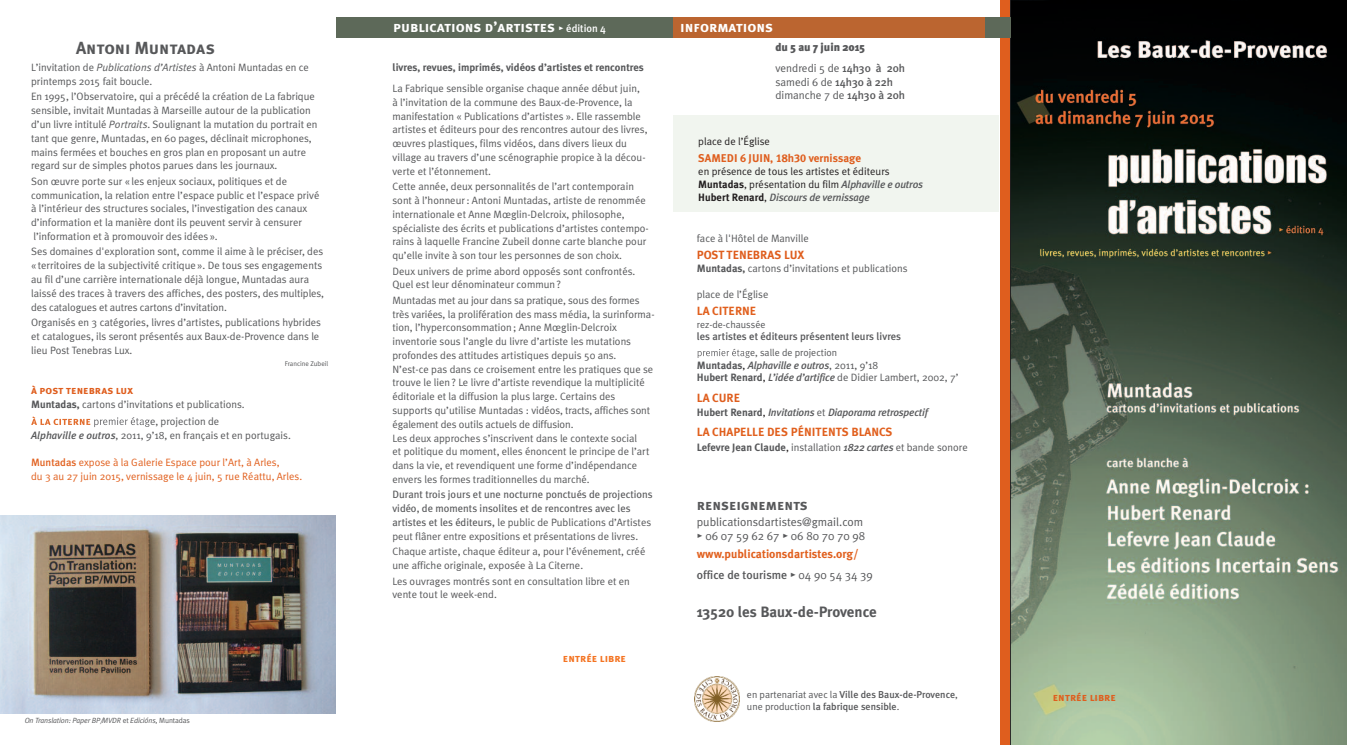
<style>
.page{position:relative;width:1347px;height:745px;background:#fff}
.page>*{position:absolute;margin:0;border:0;box-sizing:border-box;transform-origin:0 0}
.t1{font:17.5px "Meta Plus Bold Caps";color:#57585a}
.t2{font:15px "Meta Plus Bold Caps";color:#fff}
.t3{font:700 15px "Meta Plus";color:#57585a}
.t4{font:15px "Meta Plus Bold Caps";color:#57585a}
.t5{font:700 11.88px/21.4px "Meta Plus";color:#e1601e}
.t6{font:11.88px "Meta Plus Normal";color:#57585a}
.t7{font:11.88px "Meta Plus Bold Caps";color:#e1601e}
.t8{font:11.88px "Meta Plus Bold Caps";color:#df5e1e}
.t9{font:11.25px/13.5px "Meta Plus Normal";color:#57585a}
.t10{font:11.25px "Meta Plus Bold Caps";color:#df5e1e}
.t11{font:900 11.25px "Meta Plus";color:#57585a}
.t12{font:11.25px "Meta Plus Bold Caps";color:#f47321}
.t13{font:10.62px/13.8px "Meta Plus Normal";color:#57585a}
.t14{font:italic 500 10.62px "Meta Plus";letter-spacing:-.015em;color:#57585a}
.t15{font:10.62px/13.8px "Meta Plus Normal";color:#e1601e}
.t16{font:10.62px/13px "Meta Plus Normal";color:#231f20}
.t17{font:10.62px/13.8px "Meta Plus";color:#57585a}
.t18{font:700 10.62px "Meta Plus";color:#57585a}
.t19{font:500 10.62px "Meta Plus";color:#57585a}
.t20{font:500 10px/12px "Meta Plus";color:#57585a}
.t21{font:10px "Meta Plus Normal";color:#57585a}
.t22{font:italic 7.5px "Meta Plus Normal";letter-spacing:-.015em;color:#57585a}
.t23{font:6.88px "Meta Plus Normal";color:#57585a}
.s1{font-style:italic}
.s2{font-family:"Meta Plus";font-weight:700}
.s3{font-family:"Meta Plus";font-weight:500;font-style:italic}
.s4{font-family:"Meta Plus";font-weight:500}
.s5{font-style:normal}
.s6{font-family:"Meta Plus Medium Caps";font-size:10.62px}
.s7{font-family:"Meta Plus";font-weight:500;font-size:10.62px}
.s8{font-family:"Meta Plus"}
.s9{font-family:"Meta Plus";font-weight:500;font-style:italic;color:#57585a}
.s10{font-weight:700;font-style:normal;color:#231f20}
.s11{font-family:"Meta Plus Normal";font-weight:400;font-style:normal;color:#231f20}
.s12{font-weight:700;font-style:normal}
.s13{font-family:"Meta Plus Normal";font-weight:400;font-style:normal}
.s14{color:#231f20}
.s15{font-family:"Meta Plus Medium Caps"}
.s16{font-weight:500;color:#57585a}
.s17{font-family:"Meta Plus Medium Caps";font-weight:400;color:#57585a}
.s18{font-family:"Meta Plus Normal";font-weight:400;color:#57585a}
.s19{font-family:"Meta Plus Normal";font-weight:400}
</style>
<div class="page">
<div style="left:673px;top:115px;width:326px;height:96px;background:#f1f5ef"></div>
<div style="left:694px;top:676px;width:49px;height:47px;background:linear-gradient(to bottom,#fff,#fff)"></div>
<img style="left:694px;top:676px;width:45px;height:45px">
<svg style="left:1010px;top:0;width:336px;height:744px;background:#566353"></svg>
<svg style="left:31px;top:416px;width:118px;height:11px"></svg>
<img style="left:0;top:515px;width:336px;height:198px">
<div style="left:1000px;top:0;width:10px;height:744px;background:#df5e1e"></div>
<div style="left:336px;top:18px;width:674px;height:20px;background:#5d6959"></div>
<svg style="left:697px;top:348px;width:52px;height:10px"></svg>
<div style="left:673px;top:18px;width:312px;height:20px;background:#bb6530"></div>
<h1 class="t1" style="left:76px;top:37px;width:140px">Antoni Muntadas</h1>
<p class="t13" style="left:31px;top:61px;width:279px">L’invitation de <span class="s1">Publications d’Artistes</span> à Antoni Muntadas en ce printemps 2015 fait boucle.</p>
<p class="t13" style="left:31px;top:90px;width:288px">En 1995, l’Observatoire, qui a précédé la création de La fabrique sensible, invitait Muntadas à Marseille autour de la publication d’un livre intitulé <span class="s1">Portraits</span>. Soulignant la mutation du portrait en tant que genre, Muntadas, en 60 pages, déclinait microphones, mains fermées et bouches en gros plan en proposant un autre regard sur de simples photos parues dans les journaux.</p>
<p class="t13" style="left:31px;top:174px;width:290px">Son œuvre porte sur « les enjeux sociaux, politiques et de communication, la relation entre l’espace public et l’espace privé à l’intérieur des structures sociales, l’investigation des canaux d’information et la manière dont ils peuvent servir à censurer l’information et à promouvoir des idées ».</p>
<p class="t13" style="left:31px;top:245px;width:294px">Ses domaines d'exploration sont, comme il aime à le préciser, des « territoires de la subjectivité critique». De tous ses engagements au fil d’une carrière internationale déjà longue, Muntadas aura laissé des traces à travers des affiches, des posters, des multiples, des catalogues et autres cartons d’invitation.</p>
<p class="t13" style="left:31px;top:315px;width:291px">Organisés en 3 catégories, livres d’artistes, publications hybrides et catalogues, ils seront présentés aux Baux-de-Provence dans le lieu Post Tenebras Lux.</p>
<p class="t23" style="left:285px;top:360px;width:45px">Francine Zubeil</p>
<p class="t10" style="left:31px;top:383px;width:104px">à post tenebras lux</p>
<p class="t13" style="left:150px;top:395px;width:96px;line-height:17.2px;text-indent:-119px"><span class="s2">Muntadas,</span> cartons d’invitations et publications. e, projection de</p>
<p class="t13" style="left:31px;top:428px;width:261px"><span class="s3">Alphaville e outros</span>, 2011, 9’18, en français et en portugais.</p>
<p class="t15" style="left:31px;top:455px;width:272px"><span class="s4">Muntadas</span> expose à la Galerie Espace pour l’Art, à Arles,<br>du 3 au 27 juin 2015, vernissage le 4 juin, 5 rue Réattu, Arles.</p>
<p class="t22" style="left:25px;top:715px;width:167px">On Translation: Paper BP/MVDR <span class="s5">et</span> Edicións, <span class="s5">Muntadas</span></p>
<h2 class="t2" style="left:393px;top:18px;width:214px">publications d’artistes <span class="s6">•</span> <span class="s7">édition 4</span></h2>
<p class="t18" style="left:392px;top:61px;width:253px">livres, revues, imprimés, vidéos d’artistes et rencontres</p>
<p class="t13" style="left:392px;top:81px;width:256px">La Fabrique sensible organise chaque année début juin, à l’invitation de la commune des Baux-de-Provence, la manifestation « Publications d’artistes ». Elle rassemble artistes et éditeurs pour des rencontres autour des livres, œuvres plastiques, films vidéos, dans divers lieux du village au travers d’une scénographie propice à la décou&shy;verte et l’étonnement.</p>
<p class="t13" style="left:392px;top:179px;width:258px">Cette année, deux personnalités de l’art contemporain sont à l’honneur: Antoni Muntadas, artiste de renommée internationale et Anne Mœglin-Delcroix, philosophe, spécialiste des écrits et publications d’artistes contempo&shy;rains à laquelle Francine Zubeil donne carte blanche pour qu’elle invite à son tour les personnes de son choix.</p>
<p class="t13" style="left:392px;top:264px;width:244px">Deux univers de prime abord opposés sont confrontés.<br>Quel est leur dénominateur commun?</p>
<p class="t13" style="left:392px;top:293px;width:263px">Muntadas met au jour dans sa pratique, sous des formes très variées, la prolifération des mass média, la surinforma&shy;tion, l’hyperconsommation; Anne Mœglin-Delcroix inventorie sous l’angle du livre d’artiste les mutations profondes des attitudes artistiques depuis 50 ans.<br>N’est-ce pas dans ce croisement entre les pratiques que se trouve le lien? Le livre d’artiste revendique la multiplicité éditoriale et la diffusion la plus large. Certains des supports qu’utilise Muntadas : vidéos, tracts, affiches sont également des outils actuels de diffusion.<br>Les deux approches s’inscrivent dans le contexte social<br>et politique du moment, elles énoncent le principe de l’art dans la vie, et revendiquent une forme d’indépendance envers les formes traditionnelles du marché.</p>
<p class="t17" style="left:392px;top:487px;width:262px">Durant trois jours et une nocturne ponctués de projections vidéo, de moments insolites et de rencontres avec les</p>
<p class="t13" style="left:392px;top:515px;width:260px"><span class="s8">artistes et les éditeurs,</span> le public de Publications d’Artistes peut flâner entre expositions et présentations de livres.</p>
<p class="t13" style="left:392px;top:544px;width:254px">Chaque artiste, chaque éditeur a, pour l’événement, créé une affiche originale, exposée à La Citerne.</p>
<p class="t13" style="left:392px;top:573px;width:239px">Les ouvrages montrés sont en consultation libre et en vente tout le week-end.</p>
<p class="t12" style="left:563px;top:650px;width:65px">entrée libre</p>
<h2 class="t2" style="left:680px;top:18px;width:94px">informations</h2>
<p class="t11" style="left:775px;top:41px;width:91px">du 5 au 7 juin 2015</p>
<p class="t9" style="left:775px;top:61px;width:131px">vendredi 5 de <span class="s4">14h30 à 20h </span>samedi 6 de <span class="s4">14h30 à 22h </span>dimanche 7 de <span class="s4">14h30 à 20h</span></p>
<p class="t16" style="left:698px;top:134px;width:73px">place de l’Église</p>
<p class="t10" style="left:698px;top:151px;width:164px">SAMEDI 6 JUIN, 18<span class="s2">h</span>30 <span class="s2">vernissage</span></p>
<p class="t16" style="left:698px;top:165px;width:226px">en présence de tous les artistes et éditeurs<br><span class="s2">Muntadas</span>, présentation du film <span class="s9">Alphaville e outros</span></p>
<p class="t14" style="left:698px;top:191px;width:173px"><span class="s10">Hubert Renard</span><span class="s11">,</span> Discours de vernissage</p>
<p class="t13" style="left:697px;top:231px;width:113px">face à l'Hôtel de Manville</p>
<p class="t8" style="left:697px;top:248px;width:109px">POST TENEBRAS LUX</p>
<p class="t13" style="left:697px;top:261px;width:212px"><span class="s2">Muntadas,</span> cartons d’invitations et publications</p>
<p class="t13" style="left:697px;top:287px;width:73px">place de l’Église</p>
<p class="t7" style="left:697px;top:304px;width:61px">LA CITERNE</p>
<p class="t21" style="left:697px;top:318px;width:70px">rez-de-chaussée</p>
<p class="t19" style="left:697px;top:330px;width:206px">les artistes et éditeurs présentent leurs livres</p>
<p class="t21" style="left:750px;top:346px;width:89px">e, salle de projection</p>
<p class="t14" style="left:697px;top:358px;width:183px"><span class="s12">Muntadas</span><span class="s11">,</span> Alphaville e outros<span class="s13">, 2011, 9’18</span></p>
<p class="t13" style="left:697px;top:370px;width:263px"><span class="s2">Hubert Renard</span><span class="s14">,</span> <span class="s3">L’idée d’artifice</span> de Didier Lambert, 2002, 7’</p>
<p class="t8" style="left:697px;top:391px;width:45px">LA CURE</p>
<p class="t14" style="left:697px;top:405px;width:233px"><span class="s12">Hubert Renard</span><span class="s11">,</span> Invitations <span class="s13">et</span> Diaporama retrospectif</p>
<p class="t7" style="left:697px;top:425px;width:197px">LA CHAPELLE DES PÉNITENTS BLANCS</p>
<p class="t13" style="left:697px;top:440px;width:272px"><span class="s2">Lefevre Jean Claude</span><span class="s14">,</span> installation <span class="s3">1822 cartes</span> et bande sonore</p>
<h2 class="t4" style="left:697px;top:496px;width:113px">renseignements</h2>
<p class="t6" style="left:697px;top:514px;width:168px">publicationsdartistes@gmail.com</p>
<p class="t6" style="left:697px;top:528px;width:170px"><span class="s15">•</span>0607596267<span class="s15">•</span>0680707098</p>
<p class="t5" style="left:697px;top:542px;width:177px">www.publicationsdartistes.org/ <span class="s16">office de tourisme</span> <span class="s17">•</span> <span class="s18">04 90 54 34 39</span></p>
<h2 class="t3" style="left:697px;top:603px;width:182px">13520 les Baux-de-Provence</h2>
<p class="t20" style="left:747px;top:687px;width:212px"><span class="s19">en partenariat avec la</span> Ville des Baux-de-Provence<span class="s19">, une production</span> la fabrique sensible<span class="s19">.</span></p>
<p class="t10" style="left:1052px;top:690px;width:65px">entrée libre</p>
</div>
